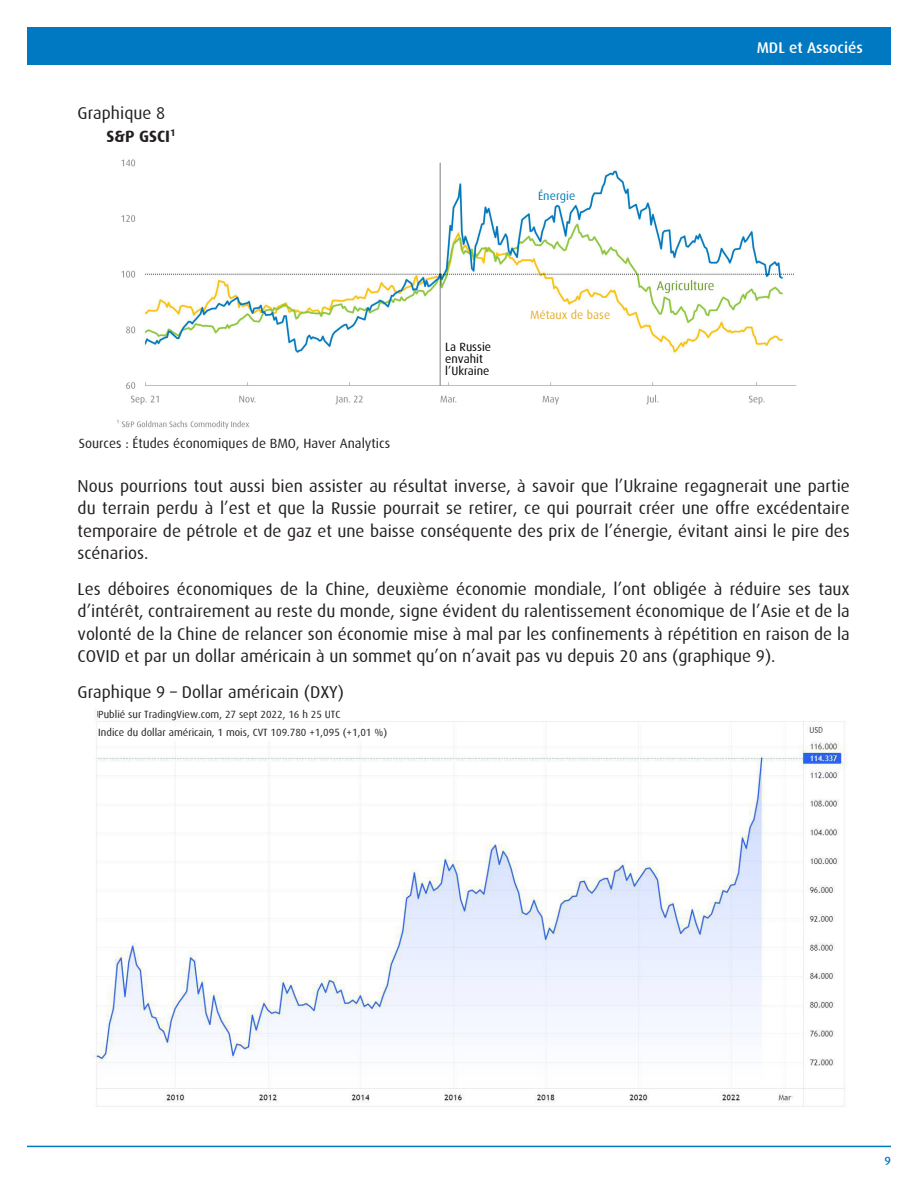
<style>
.page{position:relative;width:918px;height:1188px;background:#fff}
.page>*{position:absolute;margin:0;border:0;box-sizing:border-box;transform-origin:0 0}
.texte_commentaire_de{font:17.25px/22.5px "Dax";color:#231f20;text-align:justify}
.texte{font:700 16.5px "Dax";color:#231f20}
.t1{font:500 15.6px "Dax";color:#fff}
.texte-2{font:13.5px "Dax";color:#231f20}
.t2{font:12px/12px "Dax";color:#000}
.t3{font:12px "Dax";color:#e5ad2e}
.t4{font:12px "Dax";color:#087db7}
.t5{font:500 12px "Dax";color:#0079c2}
.texte-3{font:10.5px "Dax";color:#231f20}
</style>
<div class="page">
<div style="left:27px;top:27px;width:864px;height:38px;background:#0079c2"></div>
<hr style="left:27px;top:1146px;width:864px;height:1px;background:#0079c2">
<img style="left:94px;top:711px;width:753px;height:396px">
<img style="left:117px;top:159px;width:680px;height:270px">
<div style="left:524px;top:183px;width:53px;height:21px;background:#fff"></div>
<div style="left:523px;top:307px;width:88px;height:14px;background:#fff"></div>
<div style="left:444px;top:342px;width:49px;height:37px;background:#fff"></div>
<div style="left:98px;top:726px;width:292px;height:15px;background:#fff"></div>
<div style="left:98px;top:708px;width:266px;height:11px;background:#fff"></div>
<p class="texte_commentaire_de" style="left:78px;top:102px;width:89px">Graphique 8</p>
<p class="texte" style="left:107px;top:127px;width:71px">S&amp;P GSCI<sup>1</sup></p>
<p class="texte-2" style="left:79px;top:435px;width:313px">Sources : Études économiques de BMO, Haver Analytics</p>
<p class="t4" style="left:538px;top:189px;width:39px">Énergie</p>
<p class="t2" style="left:445px;top:341px;width:47px">La Russie envahit l’Ukraine</p>
<p class="t3" style="left:530px;top:308px;width:82px">Métaux de base</p>
<p class="t1" style="left:757px;top:38px;width:108px">MDL et Associés</p>
<p class="texte_commentaire_de" style="left:78px;top:475px;width:774px">Nous pourrions tout aussi bien assister au résultat inverse, à savoir que l’Ukraine regagnerait une partie du terrain perdu à l’est et que la Russie pourrait se retirer, ce qui pourrait créer une offre excédentaire temporaire de pétrole et de gaz et une baisse conséquente des prix de l’énergie, évitant ainsi le pire des scénarios.</p>
<p class="texte_commentaire_de" style="left:78px;top:578px;width:774px">Les déboires économiques de la Chine, deuxième économie mondiale, l’ont obligée à réduire ses taux d’intérêt, contrairement au reste du monde, signe évident du ralentissement économique de l’Asie et de la volonté de la Chine de relancer son économie mise à mal par les confinements à répétition en raison de la COVID et par un dollar américain à un sommet qu’on n’avait pas vu depuis 20 ans (graphique 9).</p>
<p class="texte_commentaire_de" style="left:78px;top:681px;width:268px">Graphique 9 – Dollar américain (DXY)</p>
<p class="texte-3" style="left:98px;top:709px;width:244px">Publié sur TradingView.com, 27 sept 2022, 16 h 25 UTC</p>
<p class="texte-3" style="left:98px;top:726px;width:290px">Indice du dollar américain, 1 mois, CVT 109.780 +1,095 (+1,01 %)</p>
<p class="t5" style="left:884px;top:1154px;width:8px">9</p>
</div>
